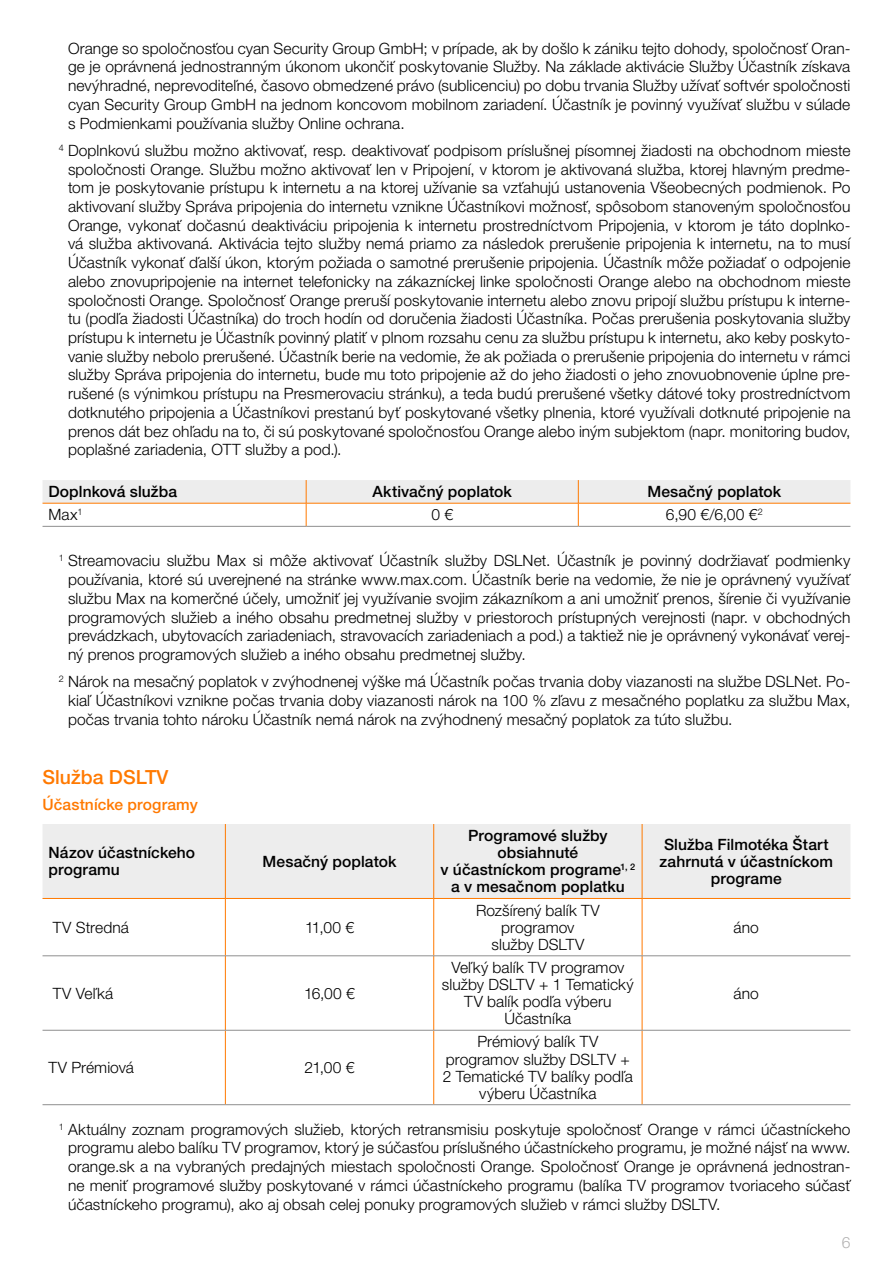
<style>
.page{position:relative;width:893px;height:1263px;background:#fff}
.page>*{position:absolute;margin:0;border:0;box-sizing:border-box;transform-origin:0 0}
.t1{font:500 19.5px "Helvetica Neue LT Pro";color:#ff7900}
.t2{font:300 15.6px/18.8px "Helvetica Neue LT Pro";letter-spacing:.005em;color:#000;text-align:justify}
.t3{font:500 15.6px/17.1px "Helvetica Neue LT Pro";letter-spacing:.005em;color:#000;text-align:center}
.t4{font:500 15.6px "Helvetica Neue LT Pro";letter-spacing:.005em;color:#ff7900}
.t5{font:300 15.6px "Helvetica Neue LT Pro";color:#b3b2b2}
</style>
<div class="page">
<svg style="left:43px;top:480px;width:807px;height:46px"></svg>
<hr style="left:43px;top:503px;width:263px;height:1px;background:#ff7900">
<hr style="left:306px;top:503px;width:272px;height:1px;background:#ff7900">
<hr style="left:578px;top:503px;width:272px;height:1px;background:#ff7900">
<hr style="left:43px;top:526px;width:263px;height:1px;background:#8f8f8f">
<hr style="left:306px;top:526px;width:272px;height:1px;background:#8f8f8f">
<hr style="left:578px;top:526px;width:272px;height:1px;background:#8f8f8f">
<div style="left:43px;top:824px;width:807px;height:74px;background:#ededed"></div>
<svg style="left:43px;top:899px;width:807px;height:205px"></svg>
<hr style="left:225px;top:899px;width:1px;height:56px;background:#ff7900">
<hr style="left:225px;top:956px;width:1px;height:74px;background:#ff7900">
<hr style="left:225px;top:1030px;width:1px;height:74px;background:#ff7900">
<hr style="left:433px;top:899px;width:1px;height:56px;background:#ff7900">
<hr style="left:433px;top:956px;width:1px;height:74px;background:#ff7900">
<hr style="left:433px;top:1030px;width:1px;height:74px;background:#ff7900">
<hr style="left:642px;top:899px;width:1px;height:56px;background:#ff7900">
<hr style="left:642px;top:956px;width:1px;height:74px;background:#ff7900">
<hr style="left:642px;top:1030px;width:1px;height:74px;background:#ff7900">
<hr style="left:225px;top:824px;width:1px;height:74px;background:#ff7900">
<hr style="left:433px;top:824px;width:1px;height:74px;background:#ff7900">
<hr style="left:642px;top:824px;width:1px;height:74px;background:#ff7900">
<hr style="left:43px;top:898px;width:182px;height:1px;background:#ff7900">
<hr style="left:225px;top:898px;width:209px;height:1px;background:#ff7900">
<hr style="left:434px;top:898px;width:208px;height:1px;background:#ff7900">
<hr style="left:642px;top:898px;width:208px;height:1px;background:#ff7900">
<hr style="left:43px;top:955px;width:182px;height:1px;background:#8f8f8f">
<hr style="left:225px;top:955px;width:209px;height:1px;background:#8f8f8f">
<hr style="left:434px;top:955px;width:208px;height:1px;background:#8f8f8f">
<hr style="left:642px;top:955px;width:208px;height:1px;background:#8f8f8f">
<hr style="left:43px;top:1030px;width:182px;height:1px;background:#8f8f8f">
<hr style="left:225px;top:1030px;width:209px;height:1px;background:#8f8f8f">
<hr style="left:434px;top:1030px;width:208px;height:1px;background:#8f8f8f">
<hr style="left:642px;top:1030px;width:208px;height:1px;background:#8f8f8f">
<hr style="left:43px;top:1104px;width:182px;height:1px;background:#8f8f8f">
<hr style="left:225px;top:1104px;width:209px;height:1px;background:#8f8f8f">
<hr style="left:434px;top:1104px;width:208px;height:1px;background:#8f8f8f">
<hr style="left:642px;top:1104px;width:208px;height:1px;background:#8f8f8f">
<p class="t2" style="left:68px;top:38px;width:784px">Orange so spoločnosťou cyan Security Group GmbH; v prípade, ak by došlo k zániku tejto dohody, spoločnosť Oran&shy;ge je oprávnená jednostranným úkonom ukončiť poskytovanie Služby. Na základe aktivácie Služby Účastník získava nevýhradné, neprevoditeľné, časovo obmedzené právo (sublicenciu) po dobu trvania Služby užívať softvér spoločnosti cyan Security Group GmbH na jednom koncovom mobilnom zariadení. Účastník je povinný využívať službu v súlade s Podmienkami používania služby Online ochrana.</p>
<p class="t2" style="left:68px;top:141px;width:784px;text-indent:-9px"><sup>4</sup> Doplnkovú službu možno aktivovať, resp. deaktivovať podpisom príslušnej písomnej žiadosti na obchodnom mieste spoločnosti Orange. Službu možno aktivovať len v Pripojení, v ktorom je aktivovaná služba, ktorej hlavným predme&shy;tom je poskytovanie prístupu k internetu a na ktorej užívanie sa vzťahujú ustanovenia Všeobecných podmienok. Po aktivovaní služby Správa pripojenia do internetu vznikne Účastníkovi možnosť, spôsobom stanoveným spoločnosťou Orange, vykonať dočasnú deaktiváciu pripojenia k internetu prostredníctvom Pripojenia, v ktorom je táto doplnko&shy;vá služba aktivovaná. Aktivácia tejto služby nemá priamo za následok prerušenie pripojenia k internetu, na to musí Účastník vykonať ďalší úkon, ktorým požiada o samotné prerušenie pripojenia. Účastník môže požiadať o odpojenie alebo znovupripojenie na internet telefonicky na zákazníckej linke spoločnosti Orange alebo na obchodnom mieste spoločnosti Orange. Spoločnosť Orange preruší poskytovanie internetu alebo znovu pripojí službu prístupu k interne&shy;tu (podľa žiadosti Účastníka) do troch hodín od doručenia žiadosti Účastníka. Počas prerušenia poskytovania služby prístupu k internetu je Účastník povinný platiť v plnom rozsahu cenu za službu prístupu k internetu, ako keby poskyto&shy;vanie služby nebolo prerušené. Účastník berie na vedomie, že ak požiada o prerušenie pripojenia do internetu v rámci služby Správa pripojenia do internetu, bude mu toto pripojenie až do jeho žiadosti o jeho znovuobnovenie úplne pre&shy;rušené (s výnimkou prístupu na Presmerovaciu stránku), a teda budú prerušené všetky dátové toky prostredníctvom dotknutého pripojenia a Účastníkovi prestanú byť poskytované všetky plnenia, ktoré využívali dotknuté pripojenie na prenos dát bez ohľadu na to, či sú poskytované spoločnosťou Orange alebo iným subjektom (napr. monitoring budov, poplašné zariadenia, OTT služby a pod.).</p>
<p class="t3" style="left:49px;top:483px;width:130px">Doplnková služba</p>
<p class="t3" style="left:373px;top:483px;width:141px">Aktivačný poplatok</p>
<p class="t3" style="left:647px;top:483px;width:135px">Mesačný poplatok</p>
<p class="t2" style="left:49px;top:505px;width:35px">Max<sup>1</sup></p>
<p class="t2" style="left:431px;top:505px;width:23px">0 €</p>
<p class="t2" style="left:666px;top:505px;width:98px">6,90 €/6,00 €<sup>2</sup></p>
<p class="t2" style="left:68px;top:551px;width:784px;text-indent:-9px"><sup>1</sup> Streamovaciu službu Max si môže aktivovať Účastník služby DSLNet. Účastník je povinný dodržiavať podmienky používania, ktoré sú uverejnené na stránke www.max.com. Účastník berie na vedomie, že nie je oprávnený využívať službu Max na komerčné účely, umožniť jej využívanie svojim zákazníkom a ani umožniť prenos, šírenie či využívanie programových služieb a iného obsahu predmetnej služby v priestoroch prístupných verejnosti (napr. v obchodných prevádzkach, ubytovacích zariadeniach, stravovacích zariadeniach a pod.) a taktiež nie je oprávnený vykonávať verej&shy;ný prenos programových služieb a iného obsahu predmetnej služby.</p>
<p class="t2" style="left:68px;top:672px;width:784px;text-indent:-9px"><sup>2</sup> Nárok na mesačný poplatok v zvýhodnenej výške má Účastník počas trvania doby viazanosti na službe DSLNet. Po&shy;kiaľ Účastníkovi vznikne počas trvania doby viazanosti nárok na 100 % zľavu z mesačného poplatku za službu Max, počas trvania tohto nároku Účastník nemá nárok na zvýhodnený mesačný poplatok za túto službu.</p>
<p class="t1" style="left:43px;top:765px;width:128px">Služba DSLTV</p>
<p class="t4" style="left:43px;top:795px;width:157px">Účastnícke programy</p>
<p class="t3" style="left:49px;top:844px;width:148px;text-align:left">Názov účastníckeho programu</p>
<p class="t3" style="left:263px;top:852px;width:135px">Mesačný poplatok</p>
<p class="t2" style="left:53px;top:917px;width:78px">TV Stredná</p>
<p class="t2" style="left:305px;top:917px;width:51px">11,00 €</p>
<p class="t2" style="left:53px;top:983px;width:62px">TV Veľká</p>
<p class="t2" style="left:304px;top:983px;width:52px">16,00 €</p>
<p class="t3" style="left:440px;top:827px;width:196px">Programové služby obsiahnuté<br>v účastníckom programe<sup>1,</sup> <sup>2 </sup>a v mesačnom poplatku</p>
<p class="t3" style="left:660px;top:835px;width:175px">Služba Filmotéka Štart zahrnutá v účastníckom programe</p>
<p class="t2" style="left:476px;top:901px;width:125px;line-height:17.1px;text-align:center">Rozšírený balík TV programov<br>služby DSLTV</p>
<p class="t2" style="left:442px;top:958px;width:193px;line-height:17.1px;text-align:center">Veľký balík TV programov služby DSLTV + 1 Tematický<br>TV balík podľa výberu<br>Účastníka</p>
<p class="t2" style="left:734px;top:917px;width:27px">áno</p>
<p class="t2" style="left:734px;top:983px;width:27px">áno</p>
<p class="t2" style="left:443px;top:1033px;width:192px;line-height:17.1px;text-align:center">Prémiový balík TV programov služby DSLTV +<br>2 Tematické TV balíky podľa výberu Účastníka</p>
<p class="t2" style="left:68px;top:1119px;width:784px;text-indent:-9px"><sup>1</sup> Aktuálny zoznam programových služieb, ktorých retransmisiu poskytuje spoločnosť Orange v rámci účastníckeho programu alebo balíku TV programov, ktorý je súčasťou príslušného účastníckeho programu, je možné nájsť na www. orange.sk a na vybraných predajných miestach spoločnosti Orange. Spoločnosť Orange je oprávnená jednostran&shy;ne meniť programové služby poskytované v rámci účastníckeho programu (balíka TV programov tvoriaceho súčasť účastníckeho programu), ako aj obsah celej ponuky programových služieb v rámci služby DSLTV.</p>
<p class="t2" style="left:48px;top:1058px;width:87px">TV Prémiová</p>
<p class="t2" style="left:304px;top:1058px;width:52px">21,00 €</p>
<p class="t5" style="left:842px;top:1233px;width:10px">6</p>
</div>
